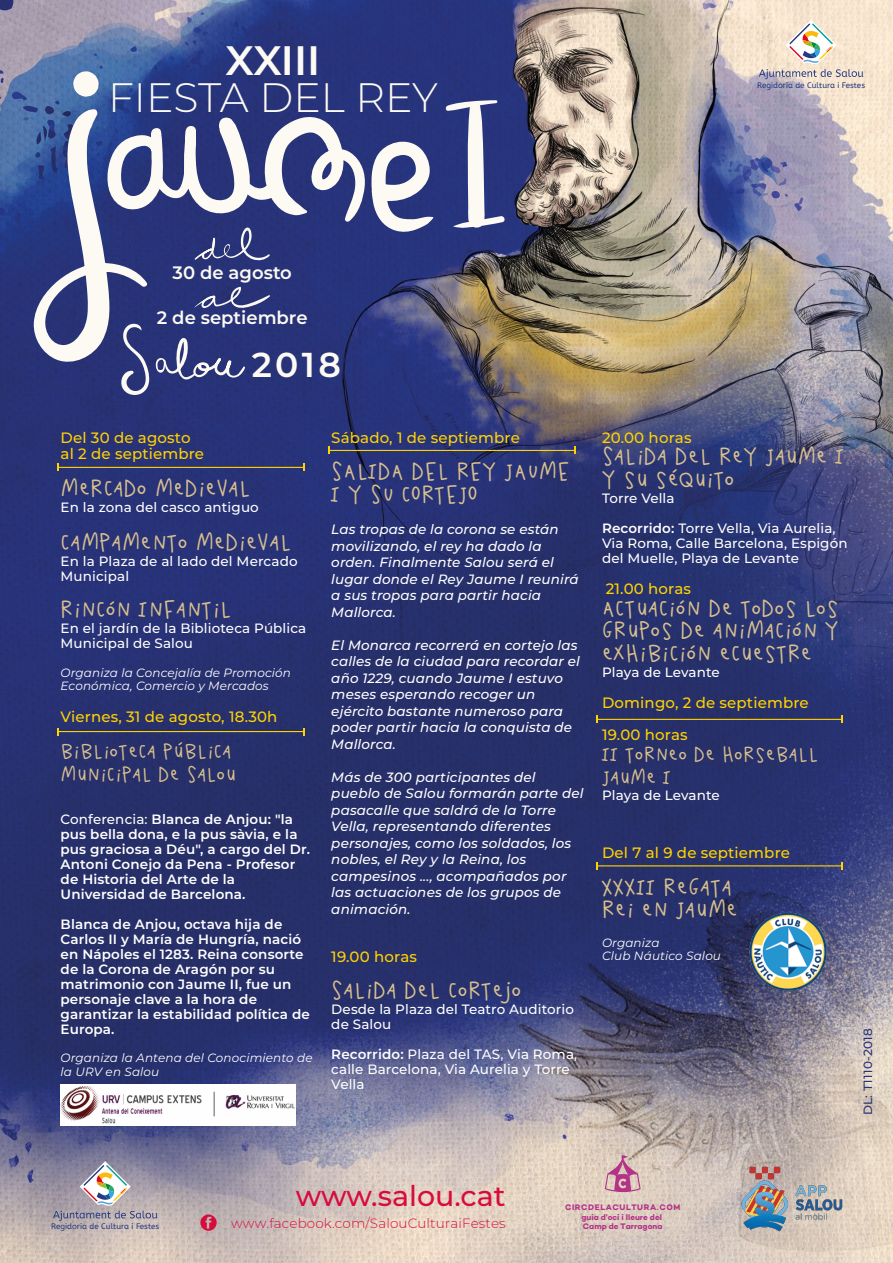
<style>
.page{position:relative;width:893px;height:1263px;background:#fff}
.page>*{position:absolute;margin:0;border:0;box-sizing:border-box;transform-origin:0 0}
.t1{font:300 41.1px "Montserrat";color:#fcfaf2}
.t2{font:600 41.1px "Montserrat";letter-spacing:-.01em;color:#fcfaf2}
.t3{font:600 34.5px "Montserrat";color:#fcfaf2}
.t4{font:500 28.5px "Montserrat";color:#d70c3d}
.t5{font:24px/22.5px "K26 Scribble Scrawl";letter-spacing:.01em;color:#d9c08e}
.t6{font:21px/22.5px "K26 Scribble Scrawl";letter-spacing:.01em;color:#d9c08e}
.t7{font:600 18px "Montserrat";color:#fcfaf2}
.t8{font:500 15px/16.5px "Montserrat";letter-spacing:.01em;color:#ffd203}
.t9{font:italic 500 13.5px/16.5px "Montserrat";letter-spacing:.01em;color:#fff}
.t10{font:600 13.5px/15px "Montserrat";letter-spacing:.01em;color:#fff}
.t11{font:500 13.5px/15px "Montserrat";letter-spacing:.01em;color:#fff}
.t12{font:300 13.5px "Montserrat";letter-spacing:.01em;color:#d70c3d}
.t13{font:italic 12px/13.5px "Montserrat";letter-spacing:.01em;color:#fff}
.t14{font:500 12px "Montserrat";letter-spacing:.02em;color:#293379}
.t15{font:700 8.1px/9.8px "Campton";color:#b43389;text-align:center}
.t16{font:7.95px "A Bee Zee";color:#243981}
.s1{font-weight:500}
.s2{font-weight:600}
</style>
<div class="page">
<img style="left:0;top:0;width:893px;height:1263px">
<svg style="left:200px;top:1214px;width:17px;height:17px"></svg>
<img style="left:741px;top:1167px;width:102px;height:64px">
<svg style="left:605px;top:1155px;width:36px;height:37px"></svg>
<svg style="left:759px;top:20px;width:104px;height:59px"></svg>
<svg style="left:53px;top:1161px;width:104px;height:60px"></svg>
<svg style="left:73px;top:71px;width:26px;height:26px"></svg>
<svg style="left:33px;top:109px;width:400px;height:288px"></svg>
<svg style="left:445px;top:100px;width:61px;height:130px"></svg>
<img style="left:746px;top:910px;width:83px;height:83px">
<img style="left:61px;top:1084px;width:235px;height:41px">
<hr style="left:58px;top:467px;width:246px;height:1px;background:#ffd203">
<hr style="left:329px;top:450px;width:246px;height:1px;background:#ffd203">
<hr style="left:58px;top:731px;width:246px;height:1px;background:#ffd203">
<hr style="left:597px;top:719px;width:245px;height:1px;background:#ffd203">
<hr style="left:597px;top:865px;width:245px;height:1px;background:#ffd203">
<h1 class="t2" style="left:226px;top:31px;width:96px">XXIII</h1>
<h1 class="t1" style="left:108px;top:69px;width:331px">FIESTA DEL REY</h1>
<p class="t16" style="left:757px;top:81px;width:109px">Regidoria de Cultura i Festes</p>
<h3 class="t7" style="left:173px;top:260px;width:121px">30 de agosto</h3>
<h3 class="t7" style="left:157px;top:305px;width:152px">2 de septiembre</h3>
<h2 class="t3" style="left:252px;top:340px;width:91px">2018</h2>
<p class="t8" style="left:61px;top:429px;width:145px">Del 30 de agosto al 2 de septiembre</p>
<h3 class="t5" style="left:61px;top:476px;width:192px">Mercado Medieval</h3>
<p class="t11" style="left:61px;top:499px;width:200px">En la zona del casco antiguo</p>
<h3 class="t5" style="left:61px;top:530px;width:232px">Campamento Medieval</h3>
<p class="t11" style="left:61px;top:553px;width:238px">En la Plaza de al lado del Mercado<br>Municipal</p>
<h3 class="t5" style="left:61px;top:598px;width:173px">Rincón Infantil</h3>
<p class="t11" style="left:61px;top:620px;width:247px">En el jardín de la Biblioteca Pública<br>Municipal de Salou</p>
<p class="t13" style="left:61px;top:665px;width:232px">Organiza la Concejalía de Promoción<br>Económica, Comercio y Mercados</p>
<p class="t8" style="left:61px;top:708px;width:218px">Viernes, 31 de agosto, 18.30h</p>
<h3 class="t6" style="left:61px;top:740px;width:177px">Biblioteca Pública<br>Municipal de Salou</h3>
<p class="t10" style="left:61px;top:811px;width:251px"><span class="s1">Conferencia:</span> Blanca de Anjou: "la pus bella dona, e la pus sàvia, e la pus graciosa a Déu", a cargo del Dr.<br>Antoni Conejo da Pena - Profesor de Historia del Arte de la<br>Universidad de Barcelona.</p>
<p class="t10" style="left:61px;top:916px;width:251px">Blanca de Anjou, octava hija de<br>Carlos II y María de Hungría, nació en Nápoles el 1283. Reina consorte de la Corona de Aragón por su matrimonio con Jaume II, fue un personaje clave a la hora de garantizar la estabilidad política de<br>Europa.</p>
<p class="t13" style="left:61px;top:1051px;width:254px">Organiza la Antena del Conocimiento de la URV en Salou</p>
<p class="t8" style="left:331px;top:429px;width:190px">Sábado, 1 de septiembre</p>
<h3 class="t5" style="left:331px;top:460px;width:240px">SALIDA DEL REY JAUME<br>I Y SU CORTEJO</h3>
<p class="t9" style="left:331px;top:521px;width:249px">Las tropas de la corona se están movilizando, el rey ha dado la orden. Finalmente Salou será el lugar donde el Rey Jaume I reunirá a sus tropas para partir hacia<br>Mallorca.</p>
<p class="t9" style="left:331px;top:636px;width:250px">El Monarca recorrerá en cortejo las calles de la ciudad para recordar el año 1229, cuando Jaume I estuvo meses esperando recoger un ejército bastante numeroso para poder partir hacia la conquista de<br>Mallorca.</p>
<p class="t9" style="left:331px;top:768px;width:254px">Más de 300 participantes del pueblo de Salou formarán parte del pasacalle que saldrá de la Torre<br>Vella, representando diferentes personajes, como los soldados, los nobles, el Rey y la Reina, los campesinos ..., acompañados por las actuaciones de los grupos de animación.</p>
<p class="t8" style="left:331px;top:948px;width:87px">19.00 horas</p>
<h3 class="t5" style="left:331px;top:979px;width:192px">Salida del cortejo</h3>
<p class="t11" style="left:331px;top:1001px;width:244px">Desde la Plaza del Teatro Auditorio de Salou</p>
<p class="t11" style="left:331px;top:1046px;width:247px"><span class="s2">Recorrido:</span> Plaza del TAS, Via Roma, calle Barcelona, Via Aurelia y Torre<br>Vella</p>
<p class="t8" style="left:602px;top:429px;width:91px">20.00 horas</p>
<h3 class="t5" style="left:602px;top:445px;width:244px">Salida del Rey Jaume I y su séquito</h3>
<p class="t11" style="left:602px;top:490px;width:74px">Torre Vella</p>
<p class="t11" style="left:602px;top:520px;width:247px"><span class="s2">Recorrido:</span> Torre Vella, Via Aurelia,<br>Via Roma, Calle Barcelona, Espigón del Muelle, Playa de Levante</p>
<p class="t8" style="left:606px;top:580px;width:87px">21.00 horas</p>
<h3 class="t5" style="left:602px;top:596px;width:239px;text-align:justify">Actuación de todos los grupos de animación y exhibición ecuestre</h3>
<p class="t11" style="left:602px;top:664px;width:119px">Playa de Levante</p>
<p class="t8" style="left:602px;top:687px;width:208px;line-height:31.5px">Domingo, 2 de septiembre<br>19.00 horas</p>
<h3 class="t6" style="left:602px;top:743px;width:218px">II Torneo de Horseball<br>Jaume I</h3>
<p class="t11" style="left:602px;top:787px;width:119px">Playa de Levante</p>
<p class="t8" style="left:602px;top:844px;width:189px">Del 7 al 9 de septiembre</p>
<h3 class="t5" style="left:602px;top:875px;width:137px">XXXII Regata<br>Rei en Jaume</h3>
<p class="t13" style="left:602px;top:935px;width:120px">Organiza<br>Club Náutico Salou</p>
<p class="t14" style="left:860px;top:1115px;width:88px;rotate:-90deg">DL: T1110-2018</p>
<p class="t16" style="left:51px;top:1222px;width:109px">Regidoria de Cultura i Festes</p>
<h3 class="t4" style="left:296px;top:1176px;width:211px">www.salou.cat</h3>
<p class="t12" style="left:231px;top:1214px;width:276px">www.facebook.com/SalouCulturaiFestes</p>
<p class="t15" style="left:565px;top:1202px;width:117px">CIRCDELACULTURA.COM guia d’oci i lleure del<br>Camp de Tarragona</p>
</div>
